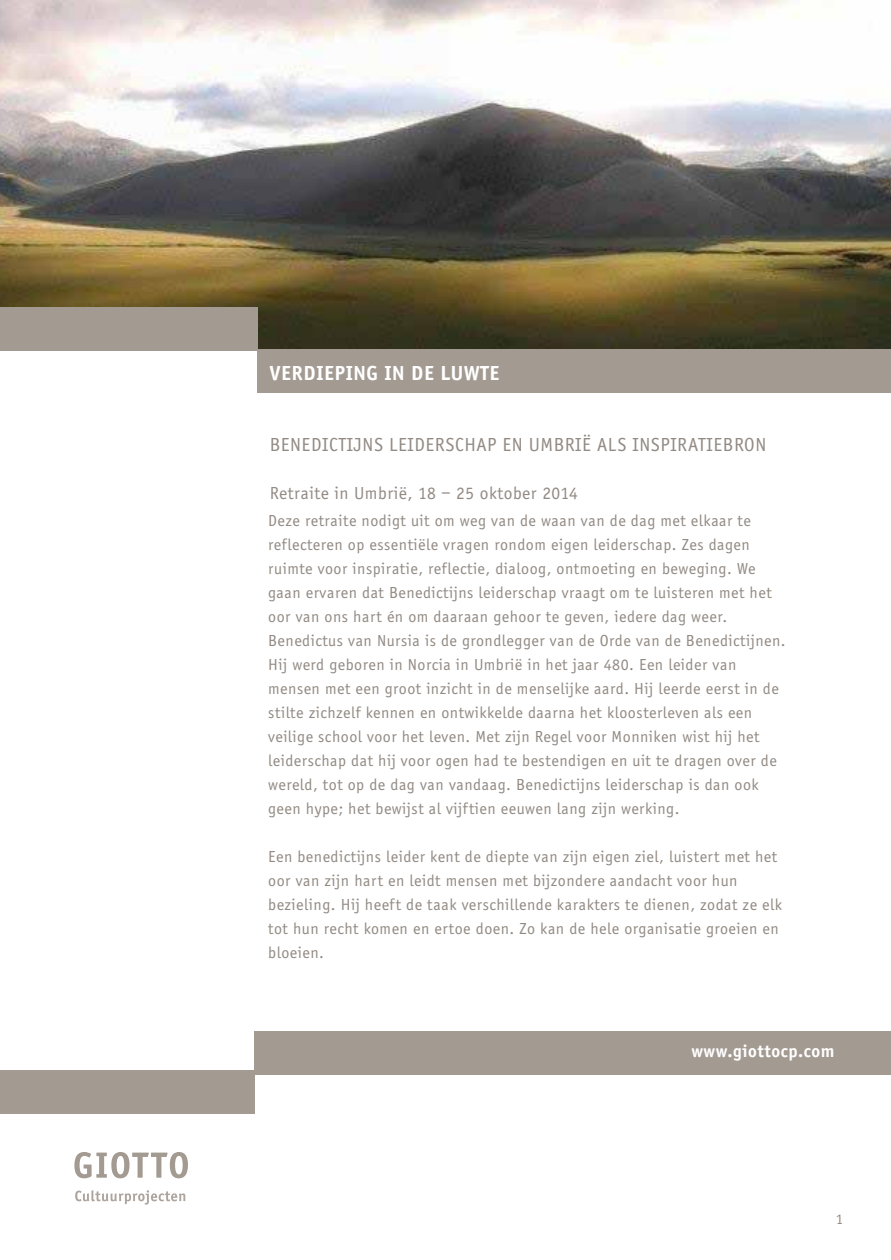
<style>
.page{position:relative;width:891px;height:1260px;background:#fff}
.page>*{position:absolute;margin:0;border:0;box-sizing:border-box;transform-origin:0 0}
.t1{font:700 21px "Officina Sans EF";letter-spacing:.03em;color:#fff}
.t2{font:19.5px "Officina Sans EF";letter-spacing:.03em;color:#928a83}
.t3{font:18px "Officina Sans EF";letter-spacing:.03em;color:#928a83}
.t4{font:700 18px "Officina Sans EF";letter-spacing:.03em;color:#fff}
.t5{font:16.5px/24px "Officina Sans EF";letter-spacing:.03em;color:#928a83}
.t6{font:15px "Officina Sans EF";color:#928a83}
</style>
<div class="page">
<div style="left:0;top:1070px;width:255px;height:44px;background:#a39a92"></div>
<div style="left:254px;top:1031px;width:637px;height:44px;background:#a39a92"></div>
<svg style="left:74px;top:1152px;width:114px;height:26px"></svg>
<svg style="left:75px;top:1190px;width:110px;height:15px"></svg>
<img style="left:0;top:0;width:891px;height:349px">
<div style="left:0;top:307px;width:258px;height:43px;background:#a39a92"></div>
<div style="left:258px;top:349px;width:633px;height:44px;background:#a39a92"></div>
<p class="t1" style="left:270px;top:361px;width:231px">VERDIEPING IN DE LUWTE</p>
<p class="t2" style="left:270px;top:434px;width:498px">BENEDICTIJNS LEIDERSCHAP EN UMBRIË ALS INSPIRATIEBRON</p>
<p class="t3" style="left:270px;top:483px;width:310px">Retraite in Umbrië, 18 – 25 oktober 2014</p>
<p class="t5" style="left:268px;top:508px;width:519px">Deze retraite nodigt uit om weg van de waan van de dag met elkaar te reflecteren op essentiële vragen rondom eigen leiderschap. Zes dagen ruimte voor inspiratie, reflectie, dialoog, ontmoeting en beweging. We gaan ervaren dat Benedictijns leiderschap vraagt om te luisteren met het oor van ons hart én om daaraan gehoor te geven, iedere dag weer.<br>Benedictus van Nursia is de grondlegger van de Orde van de Benedictijnen.<br>Hij werd geboren in Norcia in Umbrië in het jaar 480. Een leider van mensen met een groot inzicht in de menselijke aard. Hij leerde eerst in de stilte zichzelf kennen en ontwikkelde daarna het kloosterleven als een veilige school voor het leven. Met zijn Regel voor Monniken wist hij het leiderschap dat hij voor ogen had te bestendigen en uit te dragen over de wereld, tot op de dag van vandaag. Benedictijns leiderschap is dan ook geen hype; het bewijst al vijftien eeuwen lang zijn werking.</p>
<p class="t5" style="left:268px;top:844px;width:515px">Een benedictijns leider kent de diepte van zijn eigen ziel, luistert met het oor van zijn hart en leidt mensen met bijzondere aandacht voor hun bezieling. Hij heeft de taak verschillende karakters te dienen, zodat ze elk tot hun recht komen en ertoe doen. Zo kan de hele organisatie groeien en bloeien.</p>
<p class="t4" style="left:691px;top:1041px;width:144px">www.giottocp.com</p>
<p class="t6" style="left:836px;top:1211px;width:9px">1</p>
</div>
